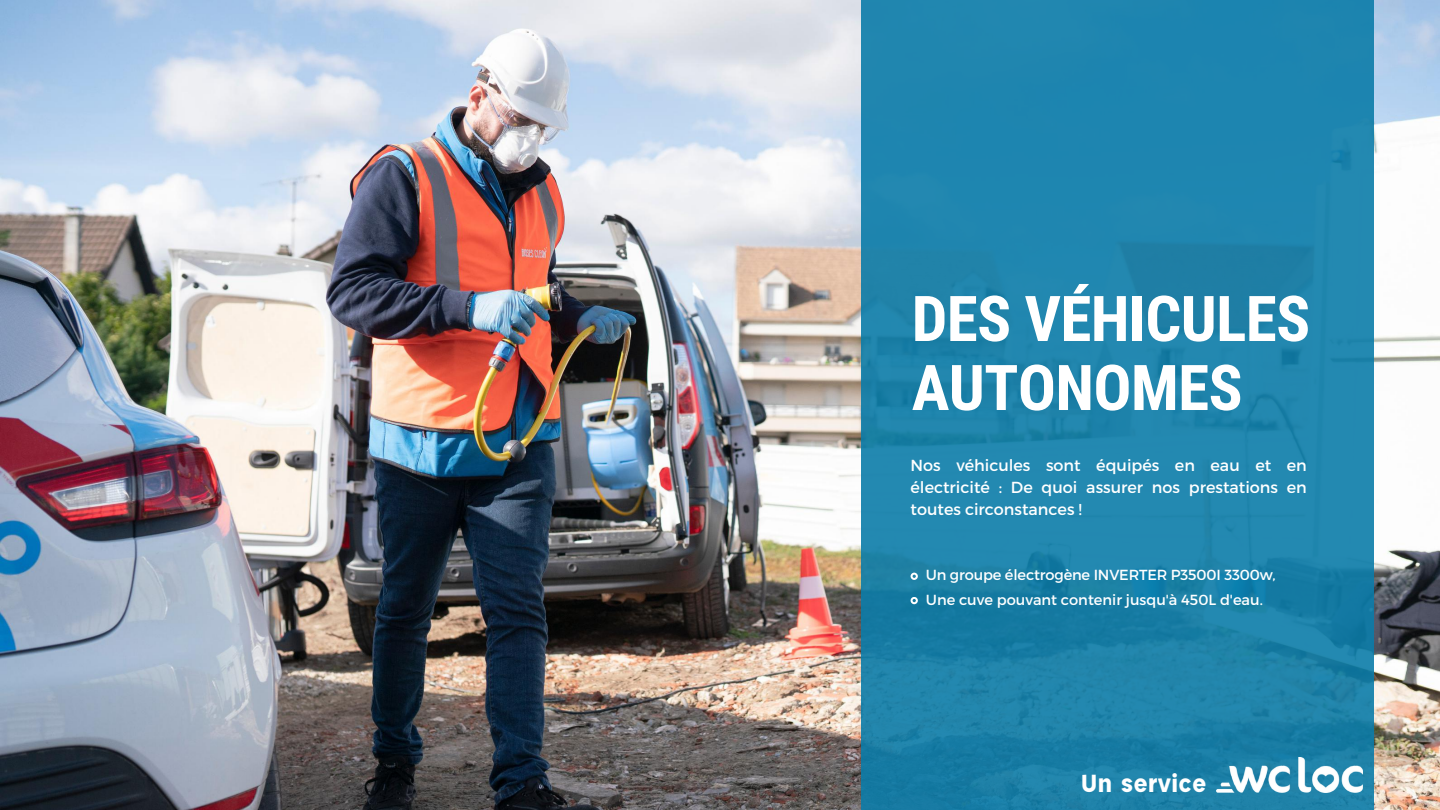
<style>
.page{position:relative;width:1440px;height:810px;background:#fff}
.page>*{position:absolute;margin:0;border:0;box-sizing:border-box;transform-origin:0 0}
.t1{font:700 63.2px/69px "Roboto Condensed";letter-spacing:-.01em;color:#fff}
.t2{font:700 27.1px "Affogato";color:#fff}
.t3{font:16px/21.8px "Montserrat";color:#fff;text-align:justify}
.t4{font:14.6px/24.8px "Montserrat";letter-spacing:-.01em;color:#fff}
</style>
<div class="page">
<img style="left:0;top:0;width:1440px;height:810px">
<div style="left:861px;top:0;width:512px;height:810px;background:linear-gradient(to right,#1e83ab,#1f85ad)"></div>
<svg style="left:911px;top:573px;width:7px;height:7px"></svg>
<svg style="left:911px;top:597px;width:7px;height:7px"></svg>
<img style="left:1217px;top:758px;width:145px;height:35px">
<h1 class="t1" style="left:912px;top:282px;width:400px">DES VÉHICULES<br>AUTONOMES</h1>
<p class="t3" style="left:911px;top:455px;width:398px">Nos véhicules sont équipés en eau et en électricité : De quoi assurer nos prestations en toutes circonstances !</p>
<p class="t4" style="left:926px;top:562px;width:351px">Un groupe électrogène INVERTER P3500I 3300w,<br>Une cuve pouvant contenir jusqu'à 450L d'eau.</p>
<h2 class="t2" style="left:1081px;top:766px;width:127px">Un service</h2>
</div>
